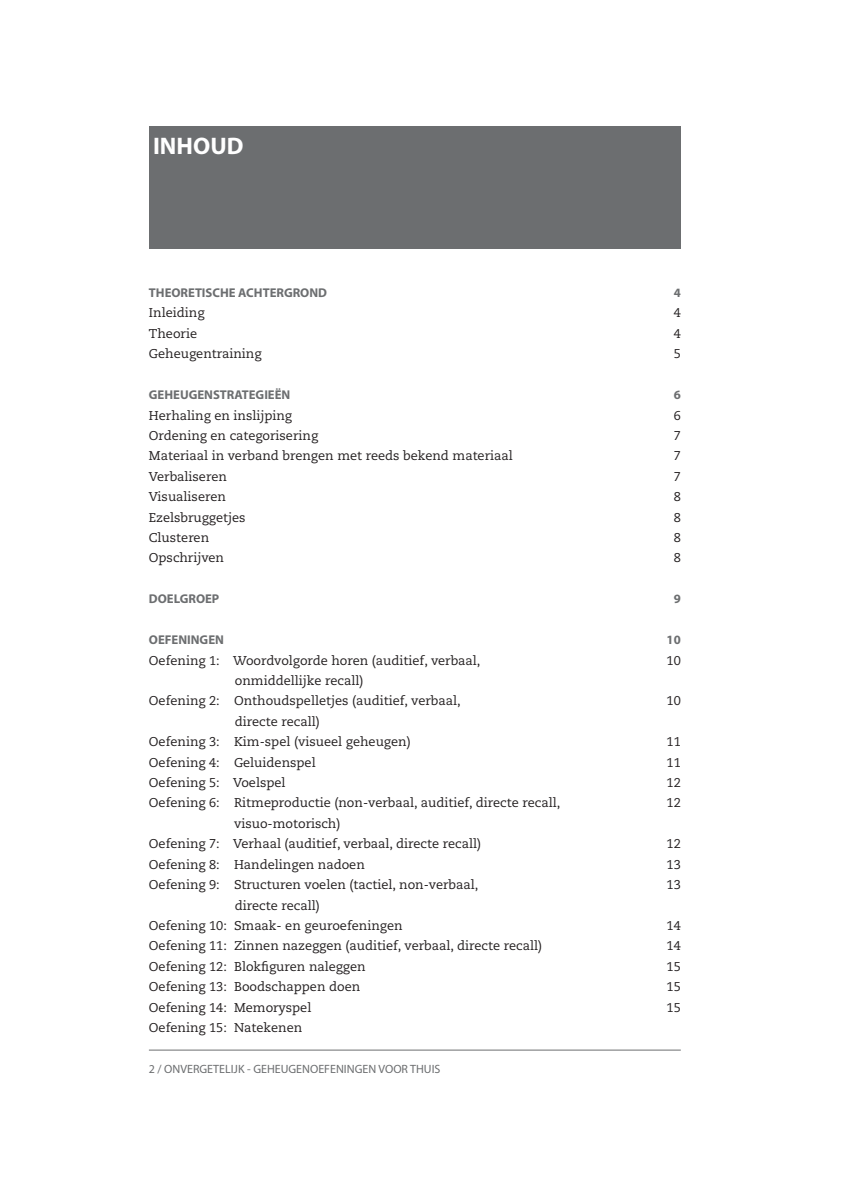
<style>
.page{position:relative;width:851px;height:1187px;background:#fff}
.page>*{position:absolute;margin:0;border:0;box-sizing:border-box;transform-origin:0 0}
.t1{font:700 24px "Myriad";color:#fff}
.t2{font:12.75px/20.4px "Caecilia";color:#231f20;text-align:justify}
.t3{font:700 12.75px "Myriad";color:#6c6e70}
.t4{font:12px "Myriad";color:#6c6e70}
</style>
<div class="page">
<hr style="left:149px;top:1049px;width:531px;height:1px;background:#6c6e70">
<div style="left:149px;top:126px;width:531px;height:123px;background:#6c6e70"></div>
<h1 class="t1" style="left:153px;top:137px;width:92px">INHOUD</h1>
<p class="t3" style="left:149px;top:288px;width:180px">THEORETISCHE ACHTERGROND</p>
<p class="t2" style="left:149px;top:304px;width:114px;text-align:left">Inleiding<br>Theorie<br>Geheugentraining</p>
<p class="t3" style="left:149px;top:390px;width:143px">GEHEUGENSTRATEGIEËN</p>
<p class="t2" style="left:149px;top:406px;width:365px;text-align:left">Herhaling en inslijping<br>Ordening en categorisering<br>Materiaal in verband brengen met reeds bekend materiaal<br>Verbaliseren<br>Visualiseren<br>Ezelsbruggetjes<br>Clusteren<br>Opschrijven</p>
<p class="t3" style="left:149px;top:594px;width:72px">DOELGROEP</p>
<p class="t3" style="left:149px;top:635px;width:77px">OEFENINGEN</p>
<p class="t2" style="left:149px;top:651px;width:333px">Oefening 1: Woordvolgorde horen (auditief, verbaal,</p>
<p class="t2" style="left:235px;top:671px;width:130px">onmiddellijke recall)</p>
<p class="t2" style="left:149px;top:692px;width:313px">Oefening 2: Onthoudspelletjes (auditief, verbaal,</p>
<p class="t2" style="left:235px;top:712px;width:86px">directe recall)</p>
<p class="t2" style="left:149px;top:732px;width:263px">Oefening 3: Kim-spel (visueel geheugen)</p>
<p class="t2" style="left:149px;top:753px;width:168px">Oefening 4: Geluidenspel</p>
<p class="t2" style="left:149px;top:773px;width:138px">Oefening 5: Voelspel</p>
<p class="t2" style="left:149px;top:794px;width:413px">Oefening 6: Ritmeproductie (non-verbaal, auditief, directe recall,</p>
<p class="t2" style="left:234px;top:814px;width:108px">visuo-motorisch)</p>
<p class="t2" style="left:149px;top:834px;width:334px">Oefening 7: Verhaal (auditief, verbaal, directe recall)</p>
<p class="t2" style="left:149px;top:855px;width:217px">Oefening 8: Handelingen nadoen</p>
<p class="t2" style="left:149px;top:875px;width:331px">Oefening 9: Structuren voelen (tactiel, non-verbaal,</p>
<p class="t2" style="left:235px;top:896px;width:86px">directe recall)</p>
<p class="t2" style="left:149px;top:916px;width:255px">Oefening 10: Smaak- en geuroefeningen</p>
<p class="t2" style="left:149px;top:936px;width:394px">Oefening 11: Zinnen nazeggen (auditief, verbaal, directe recall)</p>
<p class="t2" style="left:149px;top:957px;width:218px">Oefening 12: Blokfiguren naleggen</p>
<p class="t2" style="left:149px;top:977px;width:213px">Oefening 13: Boodschappen doen</p>
<p class="t2" style="left:149px;top:998px;width:164px">Oefening 14: Memoryspel</p>
<p class="t2" style="left:149px;top:1018px;width:155px">Oefening 15: Natekenen</p>
<p class="t4" style="left:149px;top:1064px;width:293px">2 / ONVERGETELIJK - GEHEUGENOEFENINGEN VOOR THUIS</p>
<p class="t3" style="left:673px;top:288px;width:9px">4</p>
<p class="t2" style="left:673px;top:304px;width:9px">4<br>4<br>5</p>
<p class="t3" style="left:673px;top:390px;width:9px">6</p>
<p class="t2" style="left:673px;top:406px;width:9px">6<br>7<br>7<br>7<br>8<br>8<br>8<br>8</p>
<p class="t3" style="left:673px;top:594px;width:9px">9</p>
<p class="t3" style="left:666px;top:635px;width:16px">10</p>
<p class="t2" style="left:666px;top:651px;width:16px">10</p>
<p class="t2" style="left:666px;top:692px;width:16px">10</p>
<p class="t2" style="left:666px;top:732px;width:16px">11<br>11<br>12<br>12</p>
<p class="t2" style="left:666px;top:834px;width:16px">12<br>13<br>13</p>
<p class="t2" style="left:666px;top:916px;width:16px">14<br>14<br>15<br>15<br>15</p>
</div>
